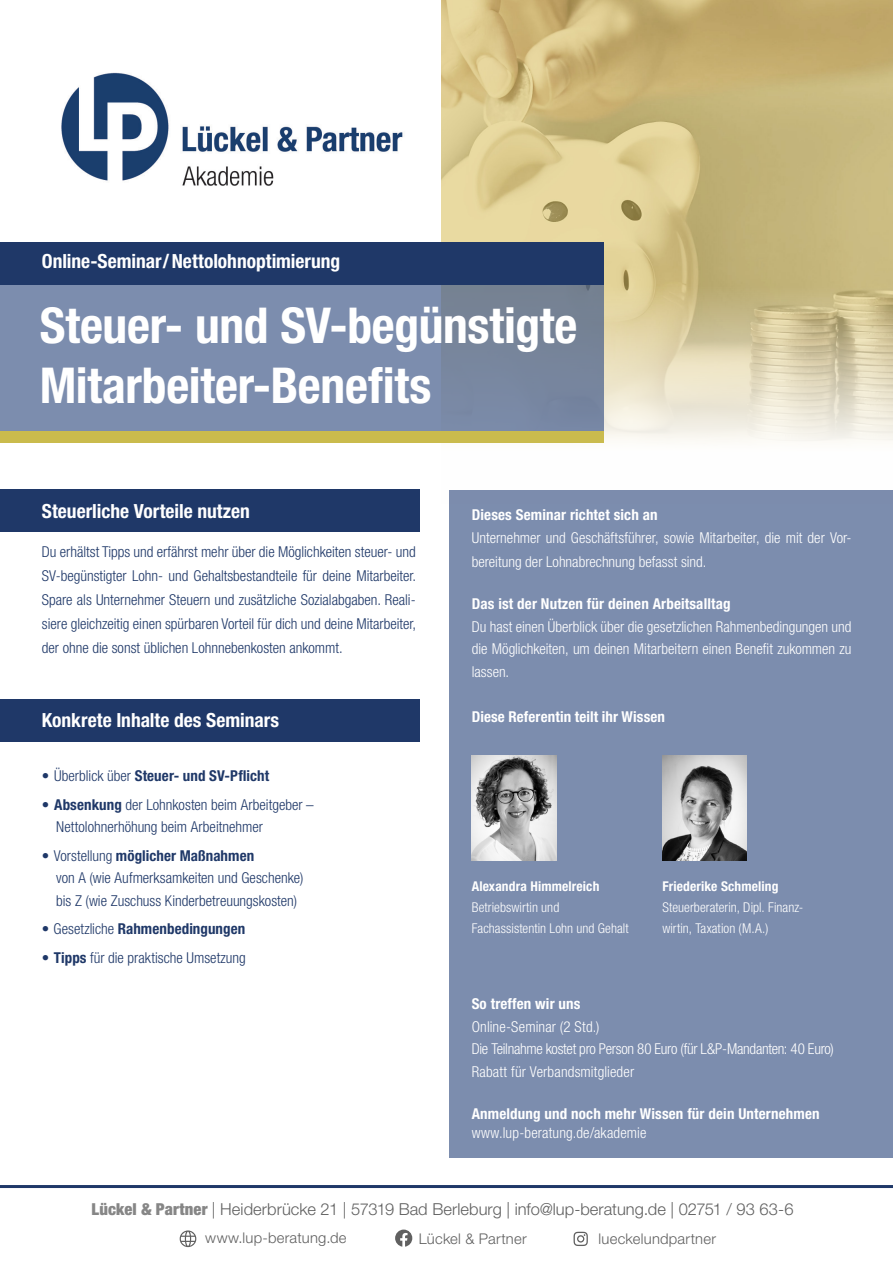
<style>
.page{position:relative;width:893px;height:1263px;background:#fff}
.page>*{position:absolute;margin:0;border:0;box-sizing:border-box;transform-origin:0 0}
.t1{font:700 condensed 49.5px "Helvetica Neue LT Pro";letter-spacing:-.005em;color:#fff}
.t2{font:700 condensed 19.5px "Helvetica Neue LT Pro";color:#fff}
.t3{font:300 16.5px "Helvetica Neue LT Pro";color:#606060}
.t4{font:300 condensed 15px/24px "Helvetica Neue LT Pro";color:#1f3868}
.t5{font:300 condensed 15px/22.5px "Helvetica Neue LT Pro";color:#fff}
.t6{font:700 condensed 15px "Helvetica Neue LT Pro";letter-spacing:.01em;color:#fff}
.t7{font:700 condensed 15px "Helvetica Neue LT Pro";letter-spacing:.005em;color:#1f3868}
.t8{font:300 condensed 15px "Helvetica Neue LT Pro";letter-spacing:-.02em;color:#fff}
.t9{font:300 14.85px "Helvetica Neue LT Pro";letter-spacing:.015em;color:#606060}
.t10{font:300 condensed 13.5px "Helvetica Neue LT Pro";letter-spacing:.005em;color:#fff}
.t11{font:700 condensed 13.5px "Helvetica Neue LT Pro";letter-spacing:.01em;color:#fff}
.s1{font-weight:300}
.s2{font-weight:700}
.s3{font-weight:900;font-stretch:condensed;color:#868686}
</style>
<div class="page">
<div style="left:0;top:490px;width:419px;height:42px;background:#1f3868"></div>
<div style="left:0;top:700px;width:419px;height:42px;background:#1f3868"></div>
<img style="left:441px;top:0;width:452px;height:504px">
<div style="left:0;top:284px;width:604px;height:147px;background:linear-gradient(to right,#7e90b4,#77869e)"></div>
<div style="left:0;top:242px;width:604px;height:42px;background:#1f3868"></div>
<div style="left:0;top:431px;width:604px;height:12px;background:#cabb4d"></div>
<div style="left:450px;top:490px;width:443px;height:667px;background:#7c8dae"></div>
<hr style="left:0;top:1185px;width:893px;height:3px;background:#1f3868">
<img style="left:61px;top:72px;width:342px;height:114px">
<svg style="left:395px;top:1229px;width:17px;height:18px"></svg>
<svg style="left:574px;top:1232px;width:14px;height:14px"></svg>
<svg style="left:180px;top:1230px;width:16px;height:17px"></svg>
<img style="left:472px;top:756px;width:84px;height:104px">
<img style="left:662px;top:756px;width:85px;height:104px">
<p class="t2" style="left:42px;top:249px;width:300px">Online-Seminar/ Nettolohnoptimierung</p>
<p class="t1" style="left:40px;top:296px;width:539px">Steuer- und SV-begünstigte</p>
<p class="t1" style="left:40px;top:355px;width:393px">Mitarbeiter-Benefits</p>
<p class="t2" style="left:42px;top:499px;width:210px">Steuerliche Vorteile nutzen</p>
<p class="t4" style="left:42px;top:539px;width:376px;text-align:justify">Du erhältst Tipps und erfährst mehr über die Möglichkeiten steuer- und SV-begünstigter Lohn- und Gehaltsbestandteile für deine Mitarbeiter.<br>Spare als Unternehmer Steuern und zusätzliche Sozialabgaben. Reali&shy;siere gleichzeitig einen spürbaren Vorteil für dich und deine Mitarbeiter, der ohne die sonst üblichen Lohnnebenkosten ankommt.</p>
<p class="t2" style="left:42px;top:708px;width:239px">Konkrete Inhalte des Seminars</p>
<p class="t7" style="left:42px;top:767px;width:229px"><span class="s1">• Überblick über</span> Steuer- und SV-Pflicht</p>
<p class="t4" style="left:56px;top:793px;width:259px;line-height:22.5px;text-indent:-14px">• <span class="s2">Absenkung</span> der Lohnkosten beim Arbeitgeber –<br>Nettolohnerhöhung beim Arbeitnehmer</p>
<p class="t4" style="left:56px;top:844px;width:249px;line-height:22.5px;text-indent:-14px">• Vorstellung <span class="s2">möglicher Maßnahmen<br></span>von A (wie Aufmerksamkeiten und Geschenke) bis Z (wie Zuschuss Kinderbetreuungskosten)</p>
<p class="t7" style="left:42px;top:920px;width:205px"><span class="s1">• Gesetzliche</span> Rahmenbedingungen</p>
<p class="t4" style="left:42px;top:945px;width:205px">• <span class="s2">Tipps</span> für die praktische Umsetzung</p>
<p class="t6" style="left:472px;top:506px;width:187px">Dieses Seminar richtet sich an</p>
<p class="t5" style="left:472px;top:525px;width:381px;line-height:24.3px">Unternehmer und Geschäftsführer, sowie Mitarbeiter, die mit der Vor&shy;bereitung der Lohnabrechnung befasst sind.</p>
<p class="t6" style="left:472px;top:595px;width:260px">Das ist der Nutzen für deinen Arbeitsalltag</p>
<p class="t5" style="left:472px;top:615px;width:381px;text-align:justify">Du hast einen Überblick über die gesetzlichen Rahmenbedingungen und die Möglichkeiten, um deinen Mitarbeitern einen Benefit zukommen zu lassen.</p>
<p class="t6" style="left:472px;top:707px;width:195px">Diese Referentin teilt ihr Wissen</p>
<p class="t11" style="left:472px;top:878px;width:129px">Alexandra Himmelreich</p>
<p class="t10" style="left:472px;top:899px;width:89px">Betriebswirtin und</p>
<p class="t10" style="left:472px;top:920px;width:158px">Fachassistentin Lohn und Gehalt</p>
<p class="t11" style="left:662px;top:878px;width:118px">Friederike Schmeling</p>
<p class="t10" style="left:662px;top:899px;width:143px">Steuerberaterin, Dipl. Finanz-</p>
<p class="t10" style="left:662px;top:920px;width:108px">wirtin, Taxation (M.A.)</p>
<p class="t6" style="left:472px;top:995px;width:110px">So treffen wir uns</p>
<p class="t5" style="left:472px;top:1015px;width:129px">Online-Seminar (2 Std.)</p>
<p class="t8" style="left:472px;top:1040px;width:364px">Die Teilnahme kostet pro Person 80 Euro (für L&amp;P-Mandanten: 40 Euro)</p>
<p class="t5" style="left:472px;top:1060px;width:164px">Rabatt für Verbandsmitglieder</p>
<p class="t6" style="left:472px;top:1104px;width:349px">Anmeldung und noch mehr Wissen für dein Unternehmen</p>
<p class="t5" style="left:472px;top:1121px;width:176px">www.lup-beratung.de/akademie</p>
<p class="t3" style="left:92px;top:1199px;width:703px"><span class="s3">Lückel &amp; Partner</span> | Heiderbrücke 21 | 57319 Bad Berleburg | info@lup-beratung.de | 02751 / 93 63-6</p>
<p class="t9" style="left:205px;top:1228px;width:143px">www.lup-beratung.de</p>
<p class="t9" style="left:419px;top:1229px;width:109px">Lückel &amp; Partner</p>
<p class="t9" style="left:598px;top:1230px;width:119px">lueckelundpartner</p>
</div>
